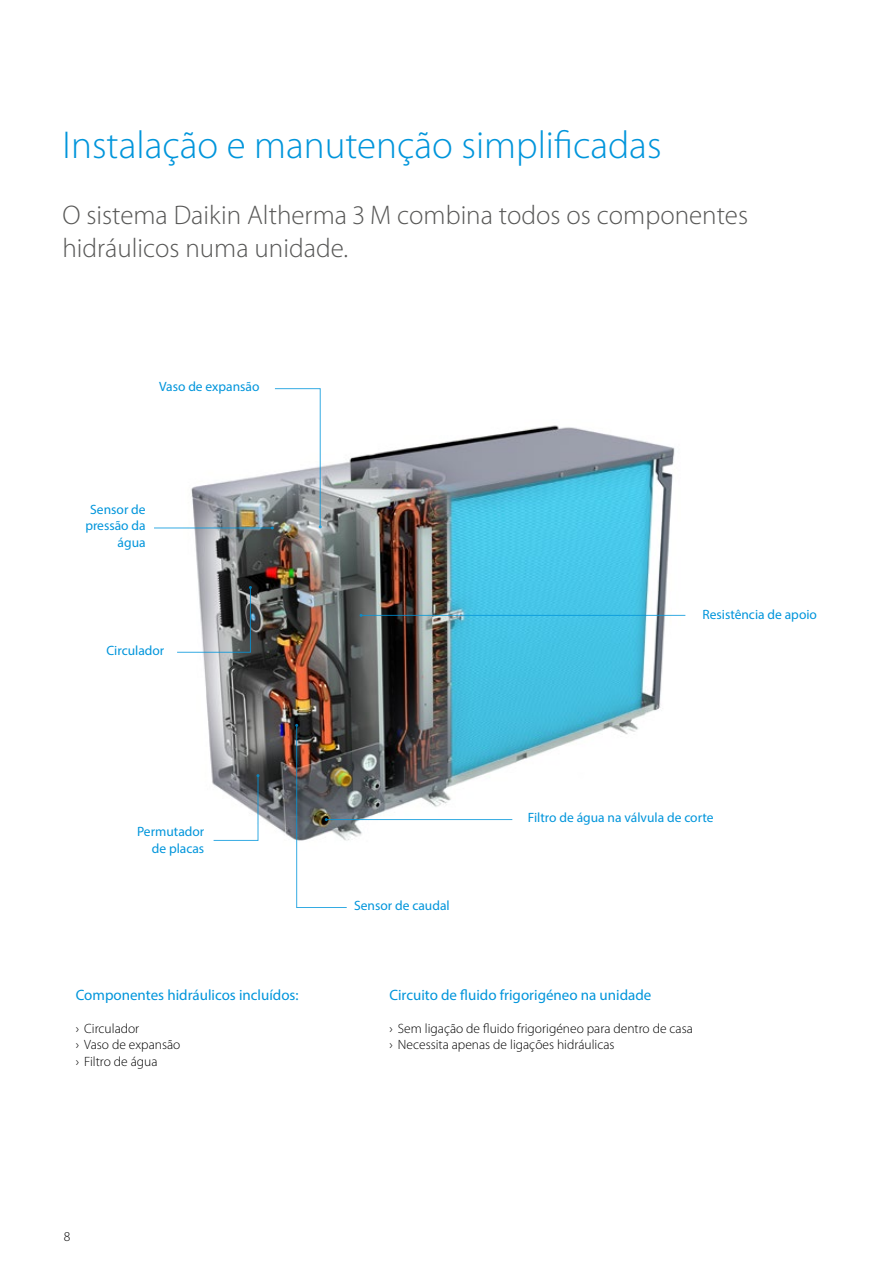
<style>
.page{position:relative;width:893px;height:1263px;background:#fff}
.page>*{position:absolute;margin:0;border:0;box-sizing:border-box;transform-origin:0 0}
.t1{font:300 39px "Myriad Pro";color:#0095db}
.t2{font:300 27px/33px "Myriad Pro";color:#575756}
.t3{font:15px "Myriad Pro";color:#0095db}
.t4{font:300 13.5px/16.5px "Myriad Pro";color:#000}
.t5{font:13.5px/16.5px "Myriad Pro";color:#0095db;text-align:right}
</style>
<div class="page">
<img style="left:181px;top:425px;width:503px;height:416px">
<hr style="left:361px;top:615px;width:324px;height:1px;background:#0095db">
<hr style="left:154px;top:528px;width:118px;height:1px;background:#0095db">
<svg style="left:271px;top:388px;width:51px;height:141px"></svg>
<hr style="left:326px;top:819px;width:186px;height:1px;background:#0095db">
<svg style="left:177px;top:586px;width:75px;height:67px"></svg>
<img style="left:295px;top:724px;width:52px;height:184px">
<svg style="left:213px;top:774px;width:46px;height:67px"></svg>
<h1 class="t1" style="left:62px;top:124px;width:601px">Instalação e manutenção simplificadas</h1>
<h2 class="t2" style="left:62px;top:199px;width:687px">O sistema Daikin Altherma 3 M combina todos os componentes hidráulicos numa unidade.</h2>
<p class="t5" style="left:159px;top:378px;width:102px">Vaso de expansão</p>
<p class="t5" style="left:85px;top:501px;width:62px">Sensor de pressão da água</p>
<p class="t5" style="left:107px;top:641px;width:59px">Circulador</p>
<p class="t5" style="left:702px;top:606px;width:116px">Resistência de apoio</p>
<p class="t5" style="left:137px;top:823px;width:69px">Permutador de placas</p>
<p class="t3" style="left:76px;top:985px;width:224px">Componentes hidráulicos incluídos:</p>
<p class="t4" style="left:76px;top:1020px;width:106px">› Circulador<br>› Vaso de expansão › Filtro de água</p>
<p class="t5" style="left:354px;top:897px;width:97px">Sensor de caudal</p>
<p class="t5" style="left:528px;top:809px;width:187px">Filtro de água na válvula de corte</p>
<p class="t3" style="left:389px;top:985px;width:263px">Circuito de fluido frigorigéneo na unidade</p>
<p class="t4" style="left:389px;top:1020px;width:305px">› Sem ligação de fluido frigorigéneo para dentro de casa › Necessita apenas de ligações hidráulicas</p>
<p class="t4" style="left:64px;top:1228px;width:8px">8</p>
</div>
